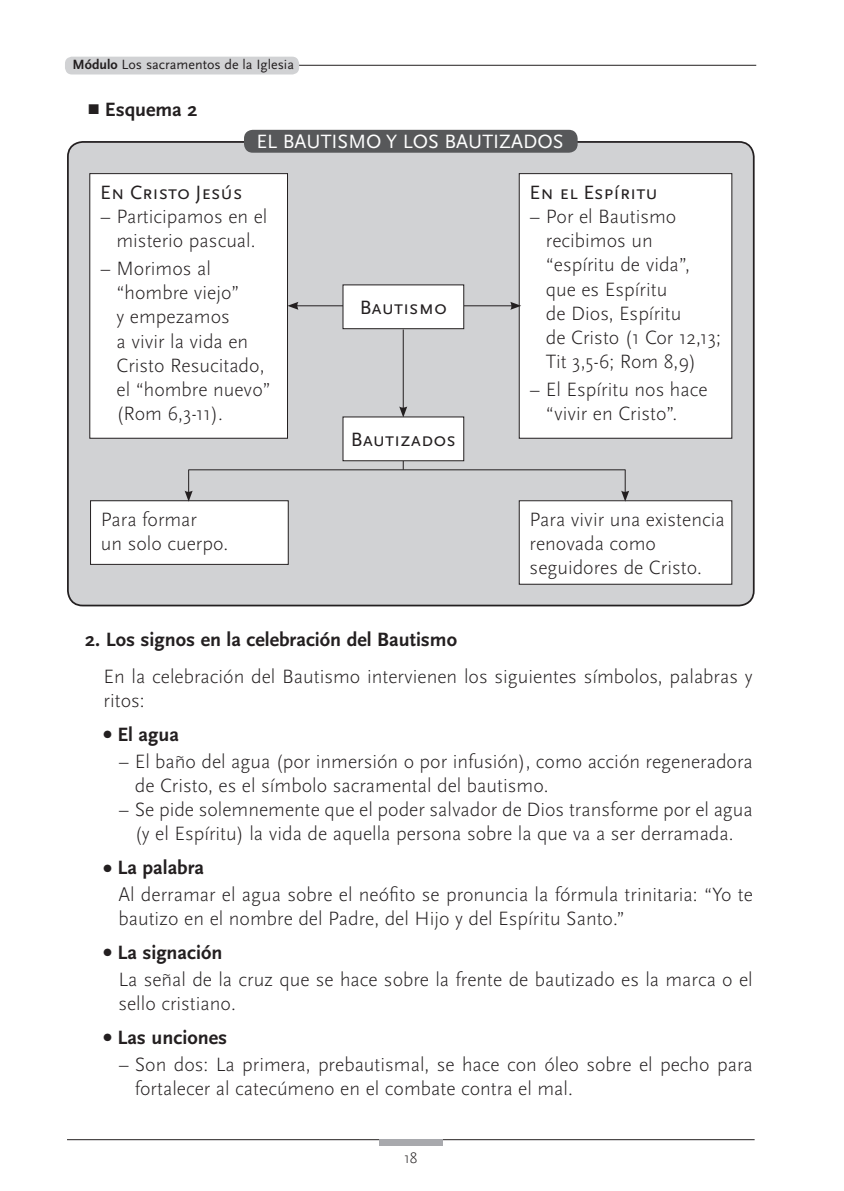
<style>
.page{position:relative;width:844px;height:1191px;background:#fff}
.page>*{position:absolute;margin:0;border:0;box-sizing:border-box;transform-origin:0 0}
.t1{font:300 20.12px/24.2px "Scala Sans Pro";color:#231f20}
.t2{font:700 20.12px "Scala Sans Pro";color:#231f20}
.t3{font:20.12px "Scala Sans Pro";color:#231f20}
.t4{font:20.12px "Scala Sans Pro";color:#fff}
.t5{font:300 15.75px "Scala Sans Pro";color:#231f20}
.t6{font:14px "Scala Sans Pro";color:#231f20}
.s1{font-weight:700}
</style>
<div class="page">
<hr style="left:67px;top:1139px;width:687px;height:1px;background:#231f20">
<div style="left:379px;top:1139px;width:63px;height:7px;background:#a8a9ad"></div>
<hr style="left:236px;top:65px;width:520px;height:1px;background:#231f20">
<div style="left:65px;top:57px;width:234px;height:17px;background:#d1d2d4;border-radius:7px"></div>
<div style="left:68px;top:142px;width:685px;height:463px;background:#d1d2d4;border-radius:15px"></div>
<div style="left:90px;top:174px;width:197px;height:264px;background:#fff"></div>
<div style="left:89px;top:173px;width:199px;height:266px;border:1px solid #231f20"></div>
<div style="left:519px;top:174px;width:212px;height:264px;background:#fff"></div>
<div style="left:518px;top:173px;width:214px;height:266px;border:1px solid #231f20"></div>
<div style="left:90px;top:501px;width:198px;height:63px;background:#fff"></div>
<div style="left:90px;top:500px;width:198px;height:65px;border:1px solid #231f20"></div>
<div style="left:519px;top:501px;width:212px;height:83px;background:#fff"></div>
<div style="left:518px;top:500px;width:214px;height:84px;border:1px solid #231f20"></div>
<div style="left:244px;top:130px;width:333px;height:23px;background:#57585a;border-radius:9px"></div>
<hr style="left:402px;top:329px;width:1px;height:80px;background:#231f20">
<svg style="left:399px;top:406px;width:8px;height:10px"></svg>
<svg style="left:184px;top:469px;width:9px;height:32px"></svg>
<svg style="left:621px;top:469px;width:8px;height:32px"></svg>
<hr style="left:189px;top:469px;width:436px;height:1px;background:#231f20">
<hr style="left:295px;top:305px;width:218px;height:1px;background:#231f20">
<svg style="left:287px;top:302px;width:11px;height:8px"></svg>
<svg style="left:510px;top:302px;width:11px;height:8px"></svg>
<div style="left:343px;top:417px;width:120px;height:44px;background:#fff"></div>
<div style="left:342px;top:416px;width:122px;height:45px;border:1px solid #231f20"></div>
<div style="left:343px;top:285px;width:120px;height:44px;background:#fff"></div>
<div style="left:342px;top:284px;width:122px;height:45px;border:1px solid #231f20"></div>
<p class="t6" style="left:72px;top:57px;width:223px"><span class="s1">Módulo</span> Los sacramentos de la Iglesia</p>
<p class="t2" style="left:89px;top:98px;width:110px">■ Esquema 2</p>
<p class="t4" style="left:256px;top:130px;width:309px">EL BAUTISMO Y LOS BAUTIZADOS</p>
<p class="t3" style="left:100px;top:181px;width:144px">En Cristo Jesús</p>
<p class="t1" style="left:100px;top:204px;width:169px;text-align:center">– Participamos en el misterio pascual.</p>
<p class="t1" style="left:116px;top:256px;width:155px;text-indent:-16px">– Morimos al “hombre viejo”<br>y empezamos<br>a vivir la vida en<br>Cristo Resucitado, el “hombre nuevo” (Rom 6,3-11).</p>
<p class="t3" style="left:359px;top:296px;width:89px">Bautismo</p>
<p class="t3" style="left:351px;top:428px;width:106px">Bautizados</p>
<p class="t3" style="left:529px;top:181px;width:130px">En el Espíritu</p>
<p class="t1" style="left:546px;top:204px;width:176px;text-indent:-16px">– Por el Bautismo recibimos un “espíritu de vida”, que es Espíritu<br>de Dios, Espíritu<br>de Cristo (1 Cor 12,13;<br>Tit 3,5-6; Rom 8,9)</p>
<p class="t1" style="left:546px;top:377px;width:163px;text-indent:-16px">– El Espíritu nos hace “vivir en Cristo”.</p>
<p class="t1" style="left:101px;top:507px;width:129px">Para formar<br>un solo cuerpo.</p>
<p class="t1" style="left:529px;top:507px;width:196px">Para vivir una existencia renovada como seguidores de Cristo.</p>
<p class="t2" style="left:85px;top:628px;width:373px">2. Los signos en la celebración del Bautismo</p>
<p class="t1" style="left:103px;top:664px;width:650px">En la celebración del Bautismo intervienen los siguientes símbolos, palabras y ritos:</p>
<p class="t2" style="left:103px;top:723px;width:77px">● El agua</p>
<p class="t1" style="left:135px;top:749px;width:619px;text-indent:-16px">– El baño del agua (por inmersión o por infusión), como acción regeneradora de Cristo, es el símbolo sacramental del bautismo.</p>
<p class="t1" style="left:118px;top:797px;width:635px;text-align:center">– Se pide solemnemente que el poder salvador de Dios transforme por el agua (y el Espíritu) la vida de aquella persona sobre la que va a ser derramada.</p>
<p class="t1" style="left:118px;top:854px;width:636px;line-height:26.6px;text-indent:-15px">● <span class="s1">La palabra<br></span>Al derramar el agua sobre el neófito se pronuncia la fórmula trinitaria: “Yo te</p>
<p class="t1" style="left:118px;top:906px;width:507px">bautizo en el nombre del Padre, del Hijo y del Espíritu Santo.”</p>
<p class="t1" style="left:118px;top:939px;width:635px;line-height:26.6px;text-indent:-15px">● <span class="s1">La signación<br></span>La señal de la cruz que se hace sobre la frente de bautizado es la marca o el</p>
<p class="t1" style="left:118px;top:991px;width:119px">sello cristiano.</p>
<p class="t2" style="left:103px;top:1026px;width:125px">● Las unciones</p>
<p class="t1" style="left:135px;top:1052px;width:619px;text-indent:-16px">– Son dos: La primera, prebautismal, se hace con óleo sobre el pecho para fortalecer al catecúmeno en el combate contra el mal.</p>
<p class="t5" style="left:404px;top:1148px;width:15px">18</p>
</div>
